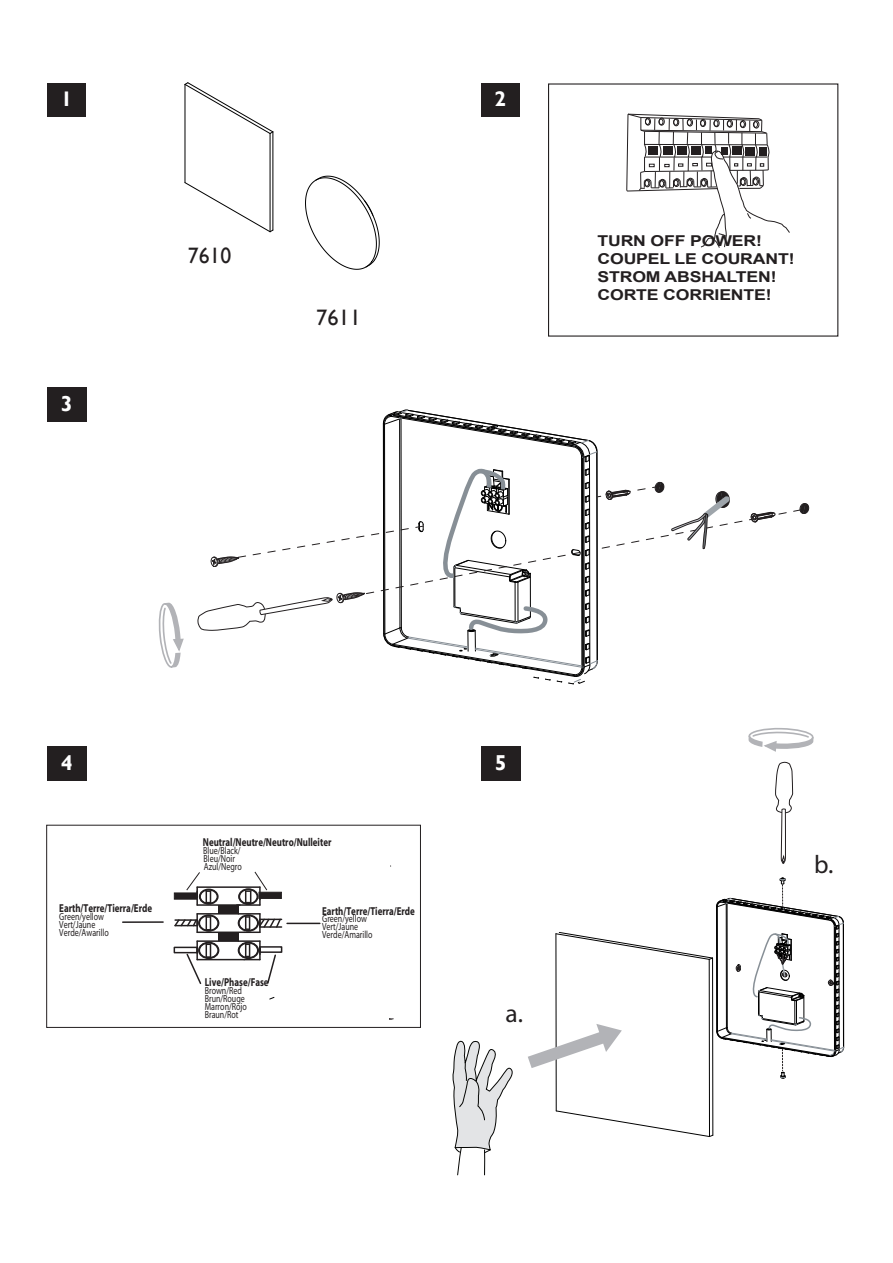
<style>
.page{position:relative;width:893px;height:1263px;background:#fff}
.page>*{position:absolute;margin:0;border:0;box-sizing:border-box;transform-origin:0 0}
.t1{font:25.5px "Myriad Pro";color:#231f20}
.t2{font:22.35px "Gill Sans";color:#231f20}
.t3{font:700 21.6px "Gill Sans";color:#fff}
.t4{font:700 21.15px "Gill Sans";color:#fff}
.t5{font:700 15px/18px "Arial";letter-spacing:-.01em;color:#231f20;scale:1.18 1}
.t6{font:700 11.55px "Myriad";color:#231f20;scale:.77 1}
.t7{font:10.35px/7.9px "Myriad";color:#231f20;scale:.77 1}
</style>
<div class="page">
<div style="left:48px;top:83px;width:38px;height:33px;background:#231f20"></div>
<div style="left:48px;top:387px;width:39px;height:34px;background:#231f20"></div>
<div style="left:48px;top:747px;width:39px;height:34px;background:#231f20"></div>
<div style="left:481px;top:747px;width:40px;height:34px;background:#231f20"></div>
<div style="left:46px;top:825px;width:375px;height:203px;border:1px solid #231f20"></div>
<svg style="left:206px;top:918px;width:5px;height:10px"></svg>
<div style="left:198px;top:914px;width:21px;height:18px;border:2px solid #231f20;border-radius:50%"></div>
<div style="left:199px;top:915px;width:20px;height:16px;border:2px solid #231f20;border-radius:50%"></div>
<div style="left:199px;top:888px;width:20px;height:17px;border:2px solid #231f20;border-radius:50%"></div>
<div style="left:199px;top:889px;width:19px;height:15px;border:2px solid #231f20;border-radius:50%"></div>
<div style="left:238px;top:888px;width:21px;height:17px;border:2px solid #231f20;border-radius:50%"></div>
<div style="left:239px;top:889px;width:19px;height:15px;border:2px solid #231f20;border-radius:50%"></div>
<hr style="left:197px;top:913px;width:41px;height:1px;background:#231f20">
<hr style="left:197px;top:904px;width:43px;height:2px;background:#231f20">
<hr style="left:197px;top:886px;width:63px;height:2px;background:#231f20">
<hr style="left:237px;top:904px;width:23px;height:2px;background:#231f20">
<hr style="left:197px;top:931px;width:47px;height:2px;background:#231f20">
<div style="left:238px;top:942px;width:20px;height:17px;border:2px solid #231f20;border-radius:50%"></div>
<div style="left:199px;top:942px;width:20px;height:17px;border:2px solid #231f20;border-radius:50%"></div>
<hr style="left:197px;top:940px;width:41px;height:2px;background:#231f20">
<hr style="left:238px;top:940px;width:22px;height:2px;background:#231f20">
<hr style="left:197px;top:959px;width:47px;height:1px;background:#231f20">
<div style="left:218px;top:905px;width:20px;height:9px;background:#231f20"></div>
<div style="left:218px;top:932px;width:20px;height:9px;background:#231f20"></div>
<div style="left:174px;top:892px;width:23px;height:7px;background:#231f20;border:1px solid #231f20"></div>
<div style="left:259px;top:892px;width:23px;height:7px;background:#231f20;border:1px solid #231f20"></div>
<svg style="left:186px;top:872px;width:25px;height:33px"></svg>
<svg style="left:245px;top:871px;width:23px;height:34px"></svg>
<div style="left:174px;top:947px;width:24px;height:6px;border:2px solid #231f20"></div>
<div style="left:259px;top:946px;width:23px;height:7px;border:2px solid #231f20"></div>
<svg style="left:174px;top:914px;width:24px;height:18px"></svg>
<svg style="left:238px;top:913px;width:44px;height:20px"></svg>
<svg style="left:185px;top:941px;width:26px;height:43px"></svg>
<svg style="left:244px;top:941px;width:33px;height:43px"></svg>
<hr style="left:287px;top:923px;width:33px;height:1px;background:#231f20">
<hr style="left:123px;top:921px;width:40px;height:2px;background:#231f20">
<svg style="left:158px;top:82px;width:670px;height:670px"></svg>
<svg style="left:775px;top:762px;width:18px;height:102px"></svg>
<svg style="left:452px;top:1040px;width:61px;height:136px"></svg>
<hr style="left:709px;top:959px;width:1px;height:177px;background:#000">
<hr style="left:712px;top:958px;width:1px;height:177px;background:#000">
<hr style="left:556px;top:934px;width:1px;height:177px;background:#000">
<svg style="left:556px;top:1110px;width:157px;height:27px"></svg>
<svg style="left:528px;top:878px;width:316px;height:201px"></svg>
<h3 class="t4" style="left:61px;top:86px;width:13px">1</h3>
<h3 class="t4" style="left:495px;top:86px;width:13px">2</h3>
<h3 class="t3" style="left:61px;top:390px;width:13px">3</h3>
<h2 class="t2" style="left:188px;top:242px;width:45px">7610</h2>
<h2 class="t2" style="left:316px;top:304px;width:46px">7611</h2>
<h3 class="t5" style="left:597px;top:232px;width:169px">TURN OFF POWER!<br>COUPEL LE COURANT!<br>STROM ABSHALTEN!<br>CORTE CORRIENTE!</h3>
<h3 class="t3" style="left:61px;top:750px;width:13px">4</h3>
<h3 class="t3" style="left:495px;top:750px;width:13px">5</h3>
<p class="t6" style="left:59px;top:902px;width:122px">Earth/Terre/Tierra/Erde</p>
<p class="t7" style="left:59px;top:913px;width:66px">Green/yellow<br>Vert/Jaune<br>Verde/Awarillo</p>
<p class="t6" style="left:203px;top:836px;width:168px">Neutral/Neutre/Neutro/Nulleiter</p>
<p class="t7" style="left:203px;top:847px;width:52px">Blue/Black/<br>Bleu/Noir<br>Azul/Negro</p>
<p class="t6" style="left:205px;top:976px;width:84px">Live/Phase/Fase</p>
<p class="t7" style="left:205px;top:987px;width:56px">Brown/Red<br>Brun/Rouge<br>Marron/Rojo<br>Braun/Rot</p>
<p class="t6" style="left:322px;top:905px;width:122px">Earth/Terre/Tierra/Erde</p>
<p class="t7" style="left:322px;top:915px;width:67px">Green/yellow<br>Vert/Jaune<br>Verde/Amarillo</p>
<h1 class="t1" style="left:505px;top:997px;width:19px">a.</h1>
<h1 class="t1" style="left:814px;top:848px;width:21px">b.</h1>
</div>
